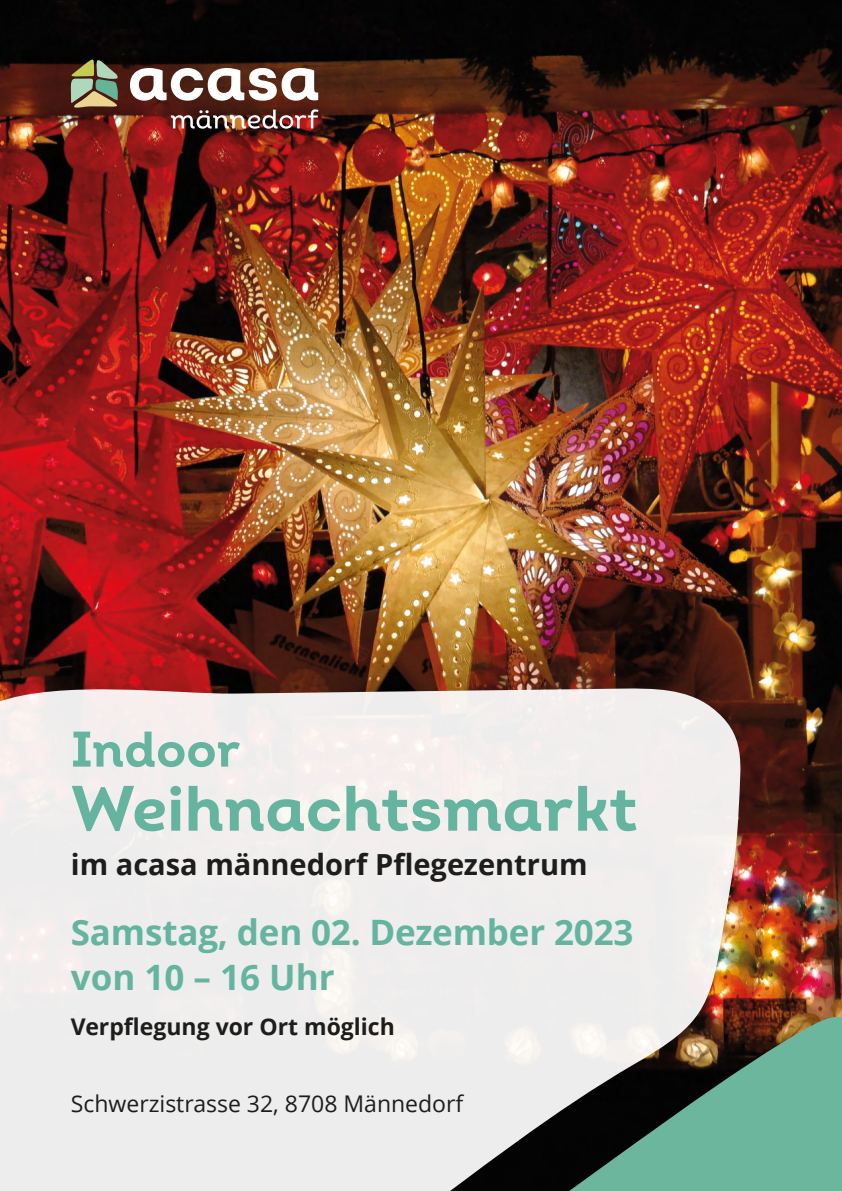
<style>
.page{position:relative;width:842px;height:1191px;background:#fff}
.page>*{position:absolute;margin:0;border:0;box-sizing:border-box;transform-origin:0 0}
.t1{font:64px "Intro Bold Alt";color:#64b49f}
.t2{font:50px "Intro Bold Alt";color:#64b49f}
.t3{font:700 35px/44.7px "Open Sans";letter-spacing:-.005em;color:#64b49f}
.t4{font:700 29px "Open Sans";color:#1d1d1b}
.t5{font:23px "Open Sans";color:#1d1d1b}
.t6{font:700 23px "Open Sans";color:#1d1d1b}
</style>
<div class="page">
<img style="left:0;top:0;width:842px;height:1012px">
<svg style="left:0;top:678px;width:747px;height:513px;background:#ebe7e6"></svg>
<svg style="left:479px;top:1012px;width:363px;height:179px;background:#779084"></svg>
<svg style="left:130px;top:68px;width:188px;height:33px"></svg>
<img style="left:171px;top:109px;width:147px;height:20px">
<svg style="left:71px;top:60px;width:47px;height:48px;background:#89906b"></svg>
<h2 class="t2" style="left:71px;top:720px;width:171px">Indoor</h2>
<h1 class="t1" style="left:71px;top:770px;width:568px">Weihnachtsmarkt</h1>
<p class="t4" style="left:71px;top:853px;width:518px">im acasa männedorf Pflegezentrum</p>
<p class="t3" style="left:71px;top:914px;width:564px">Samstag, den 02. Dezember 2023 von 10 – 16 Uhr</p>
<p class="t6" style="left:71px;top:1017px;width:326px">Verpflegung vor Ort möglich</p>
<p class="t5" style="left:71px;top:1094px;width:394px">Schwerzistrasse 32, 8708 Männedorf</p>
</div>
